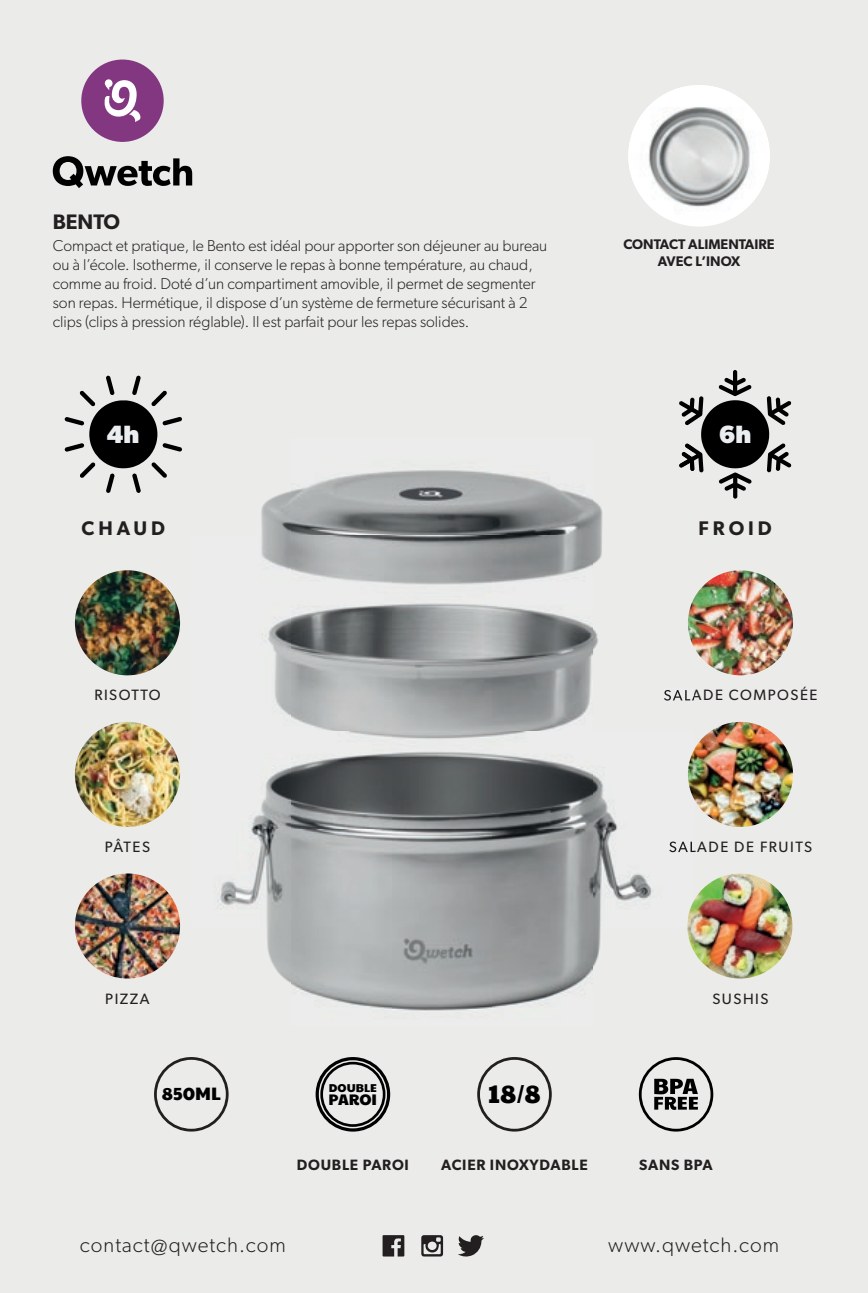
<style>
.page{position:relative;width:868px;height:1293px;background:#fff}
.page>*{position:absolute;margin:0;border:0;box-sizing:border-box;transform-origin:0 0}
.t1{font:26.1px "Paytone One";color:#000}
.t2{font:700 24.9px "Gibson";color:#ebeef0}
.t3{font:300 21px "Gibson";letter-spacing:.05em;color:#231f20}
.t4{font:600 21px "Gibson";color:#231f20}
.t5{font:600 19.8px "Gibson";letter-spacing:.2em;color:#231f20}
.t6{font:18px "Paytone One";color:#000}
.t7{font:300 15.9px/18.9px "Gibson";color:#231f20}
.t8{font:15.3px "Paytone One";letter-spacing:-.005em;color:#000}
.t9{font:15px "Gibson";letter-spacing:.1em;color:#231f20}
.t10{font:600 15px "Gibson";letter-spacing:.05em;color:#231f20}
.t11{font:600 14.1px/16.8px "Gibson";color:#231f20;text-align:center}
.t12{font:11.4px "Paytone One";color:#000}
</style>
<div class="page">
<div style="left:0;top:0;width:867px;height:1293px;background:#ebebea"></div>
<svg style="left:679px;top:370px;width:112px;height:129px"></svg>
<svg style="left:64px;top:375px;width:118px;height:118px"></svg>
<svg style="left:53px;top:156px;width:139px;height:32px"></svg>
<div style="left:81px;top:60px;width:83px;height:82px;background:#833780;border-radius:50%"></div>
<svg style="left:104px;top:79px;width:36px;height:43px"></svg>
<svg style="left:628px;top:85px;width:141px;height:141px;background:#dadbdb"></svg>
<svg style="left:628px;top:156px;width:2px;height:14px"></svg>
<img style="left:217px;top:438px;width:476px;height:573px">
<img style="left:678px;top:443px;width:15px;height:28px">
<img style="left:664px;top:687px;width:29px;height:13px">
<img style="left:669px;top:841px;width:24px;height:11px">
<svg style="left:638px;top:1057px;width:75px;height:74px"></svg>
<svg style="left:382px;top:1235px;width:22px;height:21px"></svg>
<svg style="left:421px;top:1235px;width:22px;height:21px"></svg>
<svg style="left:458px;top:1235px;width:26px;height:22px"></svg>
<img style="left:75px;top:570px;width:105px;height:105px;border-radius:53px">
<img style="left:75px;top:722px;width:105px;height:105px;border-radius:53px">
<img style="left:75px;top:873px;width:105px;height:105px;border-radius:53px">
<img style="left:687px;top:570px;width:106px;height:105px;border-radius:53px">
<img style="left:687px;top:722px;width:106px;height:105px;border-radius:53px">
<img style="left:687px;top:873px;width:105px;height:105px;border-radius:53px">
<svg style="left:477px;top:1057px;width:74px;height:74px"></svg>
<svg style="left:154px;top:1057px;width:74px;height:74px"></svg>
<svg style="left:315px;top:1057px;width:75px;height:74px"></svg>
<h3 class="t4" style="left:53px;top:209px;width:69px">BENTO</h3>
<p class="t7" style="left:53px;top:236px;width:496px">Compact et pratique, le Bento est idéal pour apporter son déjeuner au bureau ou à l’école. Isotherme, il conserve le repas à bonne température, au chaud, comme au froid. Doté d’un compartiment amovible, il permet de segmenter son repas. Hermétique, il dispose d’un système de fermeture sécurisant à 2 clips (clips à pression réglable). Il est parfait pour les repas solides.</p>
<h2 class="t2" style="left:107px;top:419px;width:34px">4h</h2>
<p class="t5" style="left:81px;top:517px;width:85px">CHAUD</p>
<p class="t11" style="left:623px;top:236px;width:153px">CONTACT ALIMENTAIRE<br>AVEC L’INOX</p>
<h2 class="t2" style="left:718px;top:419px;width:34px">6h</h2>
<p class="t5" style="left:698px;top:517px;width:75px">FROID</p>
<p class="t9" style="left:94px;top:686px;width:68px">RISOTTO</p>
<p class="t9" style="left:105px;top:838px;width:47px">PÂTES</p>
<p class="t9" style="left:663px;top:686px;width:155px">SALADE COMPOSÉE</p>
<p class="t9" style="left:668px;top:838px;width:145px">SALADE DE FRUITS</p>
<p class="t9" style="left:105px;top:989px;width:46px">PIZZA</p>
<p class="t12" style="left:329px;top:1078px;width:50px">DOUBLE</p>
<p class="t8" style="left:328px;top:1087px;width:50px">PAROI</p>
<p class="t6" style="left:162px;top:1079px;width:61px">850ML</p>
<h1 class="t1" style="left:488px;top:1072px;width:54px">18/8</h1>
<p class="t10" style="left:297px;top:1156px;width:114px">DOUBLE PAROI</p>
<p class="t10" style="left:441px;top:1156px;width:148px">ACIER INOXYDABLE</p>
<p class="t9" style="left:712px;top:989px;width:57px">SUSHIS</p>
<p class="t10" style="left:639px;top:1156px;width:75px">SANS BPA</p>
<h3 class="t3" style="left:80px;top:1231px;width:207px">contact@qwetch.com</h3>
<h3 class="t3" style="left:608px;top:1231px;width:172px">www.qwetch.com</h3>
</div>
